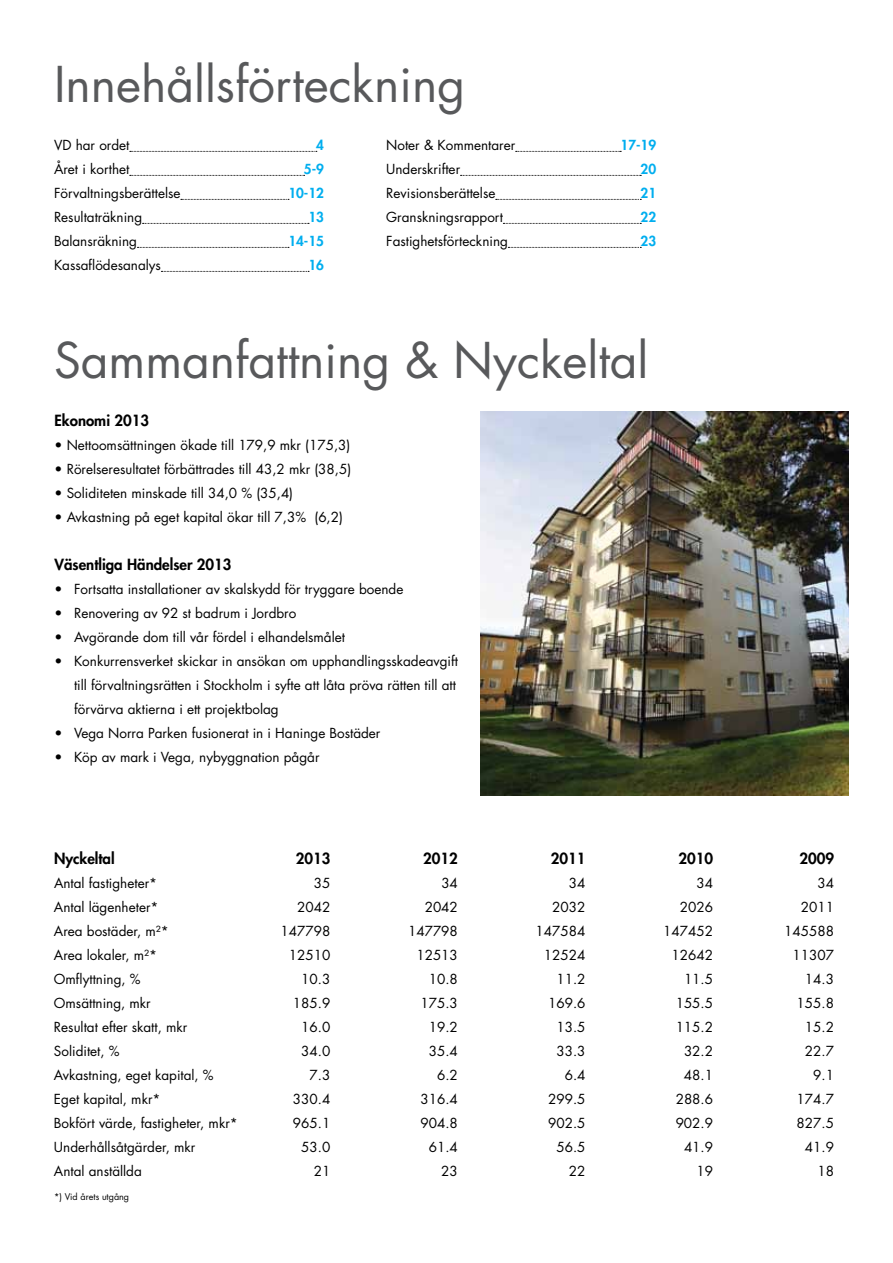
<style>
.page{position:relative;width:893px;height:1263px;background:#fff}
.page>*{position:absolute;margin:0;border:0;box-sizing:border-box;transform-origin:0 0}
.t1{font:48px "Futura Std";color:#58595b}
.t2{font:800 15px "Futura LT";color:#000}
.t3{font:13.5px "Futura Std";color:#000}
.t4{font:13.5px/24px "Futura LT";color:#000}
.t5{font:800 13.5px "Futura LT";color:#00aeef}
.t6{font:9px "Futura Std";color:#000}
</style>
<div class="page">
<svg style="left:130px;top:151px;width:187px;height:1px"></svg>
<svg style="left:130px;top:175px;width:175px;height:1px"></svg>
<svg style="left:181px;top:199px;width:108px;height:1px"></svg>
<svg style="left:143px;top:223px;width:166px;height:1px"></svg>
<svg style="left:137px;top:247px;width:152px;height:1px"></svg>
<svg style="left:161px;top:271px;width:148px;height:1px"></svg>
<svg style="left:516px;top:151px;width:105px;height:1px"></svg>
<svg style="left:460px;top:175px;width:181px;height:1px"></svg>
<svg style="left:496px;top:199px;width:145px;height:1px"></svg>
<svg style="left:503px;top:223px;width:138px;height:1px"></svg>
<svg style="left:508px;top:247px;width:133px;height:1px"></svg>
<img style="left:480px;top:412px;width:369px;height:384px">
<h1 class="t1" style="left:54px;top:54px;width:413px">Innehållsförteckning</h1>
<p class="t3" style="left:54px;top:136px;width:77px">VD har ordet</p>
<p class="t5" style="left:316px;top:136px;width:9px">4</p>
<p class="t3" style="left:54px;top:160px;width:77px">Året i korthet</p>
<p class="t5" style="left:304px;top:160px;width:22px">5-9</p>
<p class="t3" style="left:54px;top:184px;width:128px">Förvaltningsberättelse</p>
<p class="t5" style="left:288px;top:184px;width:37px">10-12</p>
<p class="t3" style="left:54px;top:208px;width:90px">Resultaträkning</p>
<p class="t5" style="left:308px;top:208px;width:17px">13</p>
<p class="t3" style="left:54px;top:232px;width:85px">Balansräkning</p>
<p class="t5" style="left:288px;top:232px;width:37px">14-15</p>
<p class="t3" style="left:54px;top:256px;width:109px">Kassaflödesanalys</p>
<p class="t5" style="left:308px;top:256px;width:17px">16</p>
<p class="t3" style="left:386px;top:136px;width:131px">Noter &amp; Kommentarer</p>
<p class="t5" style="left:621px;top:136px;width:37px">17-19</p>
<p class="t3" style="left:386px;top:160px;width:75px">Underskrifter</p>
<p class="t5" style="left:641px;top:160px;width:17px">20</p>
<p class="t3" style="left:386px;top:184px;width:111px">Revisionsberättelse</p>
<p class="t5" style="left:641px;top:184px;width:17px">21</p>
<p class="t3" style="left:386px;top:208px;width:118px">Granskningsrapport</p>
<p class="t5" style="left:641px;top:208px;width:17px">22</p>
<p class="t3" style="left:386px;top:232px;width:123px">Fastighetsförteckning</p>
<p class="t5" style="left:641px;top:232px;width:17px">23</p>
<h1 class="t1" style="left:54px;top:330px;width:596px">Sammanfattning &amp; Nyckeltal</h1>
<p class="t2" style="left:55px;top:410px;width:96px">Ekonomi 2013</p>
<p class="t4" style="left:55px;top:433px;width:297px">• Nettoomsättningen ökade till 179,9 mkr (175,3)</p>
<p class="t4" style="left:55px;top:457px;width:298px">• Rörelseresultatet förbättrades till 43,2 mkr (38,5)</p>
<p class="t4" style="left:55px;top:481px;width:240px">• Soliditeten minskade till 34,0 % (35,4)</p>
<p class="t4" style="left:55px;top:505px;width:290px">• Avkastning på eget kapital ökar till 7,3% (6,2)</p>
<p class="t2" style="left:55px;top:554px;width:178px">Väsentliga Händelser 2013</p>
<p class="t4" style="left:55px;top:577px;width:350px">• Fortsatta installationer av skalskydd för tryggare boende</p>
<p class="t4" style="left:55px;top:601px;width:243px">• Renovering av 92 st badrum i Jordbro</p>
<p class="t4" style="left:55px;top:625px;width:292px">• Avgörande dom till vår fördel i elhandelsmålet</p>
<p class="t4" style="left:74px;top:649px;width:386px;text-indent:-19px">• Konkurrensverket skickar in ansökan om upphandlingsskadeavgift till förvaltningsrätten i Stockholm i syfte att låta pröva rätten till att förvärva aktierna i ett projektbolag</p>
<p class="t4" style="left:55px;top:721px;width:327px">• Vega Norra Parken fusionerat in i Haninge Bostäder</p>
<p class="t4" style="left:55px;top:745px;width:266px">• Köp av mark i Vega, nybyggnation pågår</p>
<p class="t2" style="left:54px;top:848px;width:62px">Nyckeltal</p>
<p class="t2" style="left:296px;top:848px;width:36px">2013</p>
<p class="t2" style="left:423px;top:848px;width:36px">2012</p>
<p class="t2" style="left:551px;top:848px;width:36px">2011</p>
<p class="t2" style="left:678px;top:848px;width:36px">2010</p>
<p class="t2" style="left:799px;top:848px;width:36px">2009</p>
<p class="t3" style="left:54px;top:874px;width:105px">Antal fastigheter*</p>
<p class="t3" style="left:314px;top:874px;width:18px">35</p>
<p class="t3" style="left:441px;top:874px;width:18px">34</p>
<p class="t3" style="left:569px;top:874px;width:18px">34</p>
<p class="t3" style="left:696px;top:874px;width:18px">34</p>
<p class="t3" style="left:817px;top:874px;width:18px">34</p>
<p class="t3" style="left:54px;top:898px;width:106px">Antal lägenheter*</p>
<p class="t3" style="left:297px;top:898px;width:35px">2042</p>
<p class="t3" style="left:425px;top:898px;width:35px">2042</p>
<p class="t3" style="left:552px;top:898px;width:35px">2032</p>
<p class="t3" style="left:680px;top:898px;width:35px">2026</p>
<p class="t3" style="left:801px;top:898px;width:35px">2011</p>
<p class="t3" style="left:54px;top:922px;width:116px">Area bostäder, m²*</p>
<p class="t3" style="left:280px;top:922px;width:51px">147798</p>
<p class="t3" style="left:408px;top:922px;width:51px">147798</p>
<p class="t3" style="left:536px;top:922px;width:51px">147584</p>
<p class="t3" style="left:663px;top:922px;width:51px">147452</p>
<p class="t3" style="left:784px;top:922px;width:51px">145588</p>
<p class="t3" style="left:54px;top:946px;width:105px">Area lokaler, m²*</p>
<p class="t3" style="left:289px;top:946px;width:43px">12510</p>
<p class="t3" style="left:416px;top:946px;width:43px">12513</p>
<p class="t3" style="left:544px;top:946px;width:43px">12524</p>
<p class="t3" style="left:671px;top:946px;width:43px">12642</p>
<p class="t3" style="left:792px;top:946px;width:43px">11307</p>
<p class="t3" style="left:54px;top:970px;width:88px">Omflyttning, %</p>
<p class="t3" style="left:301px;top:970px;width:31px">10.3</p>
<p class="t3" style="left:429px;top:970px;width:31px">10.8</p>
<p class="t3" style="left:556px;top:970px;width:31px">11.2</p>
<p class="t3" style="left:684px;top:970px;width:31px">11.5</p>
<p class="t3" style="left:805px;top:970px;width:31px">14.3</p>
<p class="t3" style="left:54px;top:994px;width:98px">Omsättning, mkr</p>
<p class="t3" style="left:293px;top:994px;width:39px">185.9</p>
<p class="t3" style="left:420px;top:994px;width:39px">175.3</p>
<p class="t3" style="left:548px;top:994px;width:39px">169.6</p>
<p class="t3" style="left:676px;top:994px;width:39px">155.5</p>
<p class="t3" style="left:797px;top:994px;width:39px">155.8</p>
<p class="t3" style="left:54px;top:1018px;width:135px">Resultat efter skatt, mkr</p>
<p class="t3" style="left:301px;top:1018px;width:31px">16.0</p>
<p class="t3" style="left:429px;top:1018px;width:31px">19.2</p>
<p class="t3" style="left:556px;top:1018px;width:31px">13.5</p>
<p class="t3" style="left:676px;top:1018px;width:39px">115.2</p>
<p class="t3" style="left:805px;top:1018px;width:31px">15.2</p>
<p class="t3" style="left:54px;top:1042px;width:67px">Soliditet, %</p>
<p class="t3" style="left:301px;top:1042px;width:31px">34.0</p>
<p class="t3" style="left:429px;top:1042px;width:31px">35.4</p>
<p class="t3" style="left:556px;top:1042px;width:31px">33.3</p>
<p class="t3" style="left:684px;top:1042px;width:31px">32.2</p>
<p class="t3" style="left:805px;top:1042px;width:31px">22.7</p>
<p class="t3" style="left:54px;top:1066px;width:161px">Avkastning, eget kapital, %</p>
<p class="t3" style="left:310px;top:1066px;width:22px">7.3</p>
<p class="t3" style="left:437px;top:1066px;width:22px">6.2</p>
<p class="t3" style="left:565px;top:1066px;width:22px">6.4</p>
<p class="t3" style="left:684px;top:1066px;width:31px">48.1</p>
<p class="t3" style="left:813px;top:1066px;width:22px">9.1</p>
<p class="t3" style="left:54px;top:1090px;width:108px">Eget kapital, mkr*</p>
<p class="t3" style="left:293px;top:1090px;width:39px">330.4</p>
<p class="t3" style="left:420px;top:1090px;width:39px">316.4</p>
<p class="t3" style="left:548px;top:1090px;width:39px">299.5</p>
<p class="t3" style="left:676px;top:1090px;width:39px">288.6</p>
<p class="t3" style="left:797px;top:1090px;width:39px">174.7</p>
<p class="t3" style="left:54px;top:1114px;width:185px">Bokfört värde, fastigheter, mkr*</p>
<p class="t3" style="left:293px;top:1114px;width:39px">965.1</p>
<p class="t3" style="left:420px;top:1114px;width:39px">904.8</p>
<p class="t3" style="left:548px;top:1114px;width:39px">902.5</p>
<p class="t3" style="left:676px;top:1114px;width:39px">902.9</p>
<p class="t3" style="left:797px;top:1114px;width:39px">827.5</p>
<p class="t3" style="left:54px;top:1138px;width:143px">Underhållsåtgärder, mkr</p>
<p class="t3" style="left:301px;top:1138px;width:31px">53.0</p>
<p class="t3" style="left:429px;top:1138px;width:31px">61.4</p>
<p class="t3" style="left:556px;top:1138px;width:31px">56.5</p>
<p class="t3" style="left:684px;top:1138px;width:31px">41.9</p>
<p class="t3" style="left:805px;top:1138px;width:31px">41.9</p>
<p class="t3" style="left:54px;top:1162px;width:89px">Antal anställda</p>
<p class="t3" style="left:314px;top:1162px;width:18px">21</p>
<p class="t3" style="left:441px;top:1162px;width:18px">23</p>
<p class="t3" style="left:569px;top:1162px;width:18px">22</p>
<p class="t3" style="left:696px;top:1162px;width:18px">19</p>
<p class="t3" style="left:817px;top:1162px;width:18px">18</p>
<p class="t6" style="left:54px;top:1191px;width:77px">*) Vid årets utgång</p>
</div>
